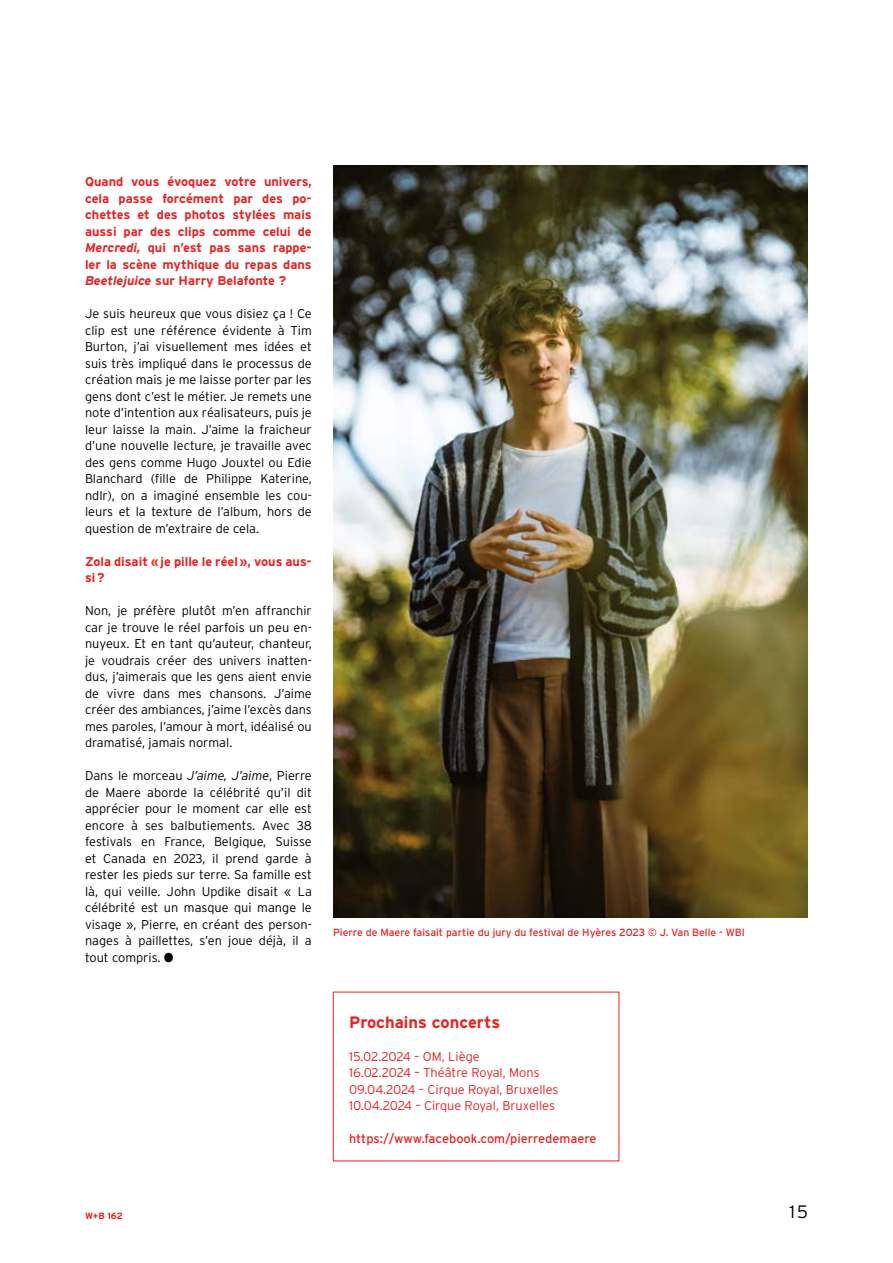
<style>
.page{position:relative;width:893px;height:1263px;background:#fff}
.page>*{position:absolute;margin:0;border:0;box-sizing:border-box;transform-origin:0 0}
.t1{font:300 18px "Interstate";color:#000}
.t2{font:700 16.5px "Interstate";color:#e52322}
.t3{font:300 12.75px/16.5px "Interstate";color:#000;text-align:justify}
.t4{font:700 12.75px/16.5px "Interstate";color:#e52322;text-align:justify}
.t5{font:300 12.75px/16.5px "Interstate";color:#e52322}
.t6{font:12.75px "Interstate";color:#e52322}
.t7{font:10.5px "Interstate";color:#e52322}
.t8{font:700 9px "Interstate";color:#e52322}
.s1{font-style:italic}
.s2{font-family:"PP Neue World";font-weight:400}
</style>
<div class="page">
<img style="left:333px;top:166px;width:475px;height:751px">
<p class="t4" style="left:85px;top:173px;width:228px">Quand vous évoquez votre univers, cela passe forcément par des po&shy;chettes et des photos stylées mais aussi par des clips comme celui de <span class="s1">Mercredi,</span> qui n’est pas sans rappe&shy;ler la scène mythique du repas dans <span class="s1">Beetlejuice</span> sur Harry Belafonte ?</p>
<p class="t3" style="left:85px;top:305px;width:228px">Je suis heureux que vous disiez ça ! Ce clip est une référence évidente à Tim Burton, j’ai visuellement mes idées et suis très impliqué dans le processus de création mais je me laisse porter par les gens dont c’est le métier. Je remets une note d’intention aux réalisateurs, puis je leur laisse la main. J’aime la fraicheur d’une nouvelle lecture, je travaille avec des gens comme Hugo Jouxtel ou Edie Blanchard (fille de Philippe Katerine, ndlr), on a imaginé ensemble les cou&shy;leurs et la texture de l’album, hors de question de m’extraire de cela.</p>
<p class="t4" style="left:85px;top:553px;width:228px">Zola disait «je pille le réel», vous aus&shy;si?</p>
<p class="t3" style="left:85px;top:602px;width:228px">Non, je préfère plutôt m’en affranchir car je trouve le réel parfois un peu en&shy;nuyeux. Et en tant qu’auteur, chanteur, je voudrais créer des univers inatten&shy;dus, j’aimerais que les gens aient envie de vivre dans mes chansons. J’aime créer des ambiances, j’aime l’excès dans mes paroles, l’amour à mort, idéalisé ou dramatisé, jamais normal.</p>
<p class="t3" style="left:85px;top:767px;width:228px">Dans le morceau <span class="s1">J’aime, J’aime</span>, Pierre de Maere aborde la célébrité qu’il dit apprécier pour le moment car elle est encore à ses balbutiements. Avec 38 festivals en France, Belgique, Suisse et Canada en 2023, il prend garde à rester les pieds sur terre. Sa famille est là, qui veille. John Updike disait « La célébrité est un masque qui mange le visage », Pierre, en créant des person&shy;nages à paillettes, s’en joue déjà, il a tout compris. <span class="s2">●</span></p>
<p class="t7" style="left:333px;top:926px;width:413px">Pierre de Maere faisait partie du jury du festival de Hyères 2023 © J. Van Belle - WBI</p>
<p class="t2" style="left:349px;top:1012px;width:153px">Prochains concerts</p>
<p class="t5" style="left:349px;top:1048px;width:211px">15.02.2024 – OM, Liège<br>16.02.2024 – Théâtre Royal, Mons<br>09.04.2024 – Cirque Royal, Bruxelles<br>10.04.2024 – Cirque Royal, Bruxelles</p>
<p class="t6" style="left:349px;top:1131px;width:249px">https://www.facebook.com/pierredemaere</p>
<p class="t8" style="left:85px;top:1211px;width:39px">W+B 162</p>
<h1 class="t1" style="left:790px;top:1201px;width:20px">15</h1>
</div>
